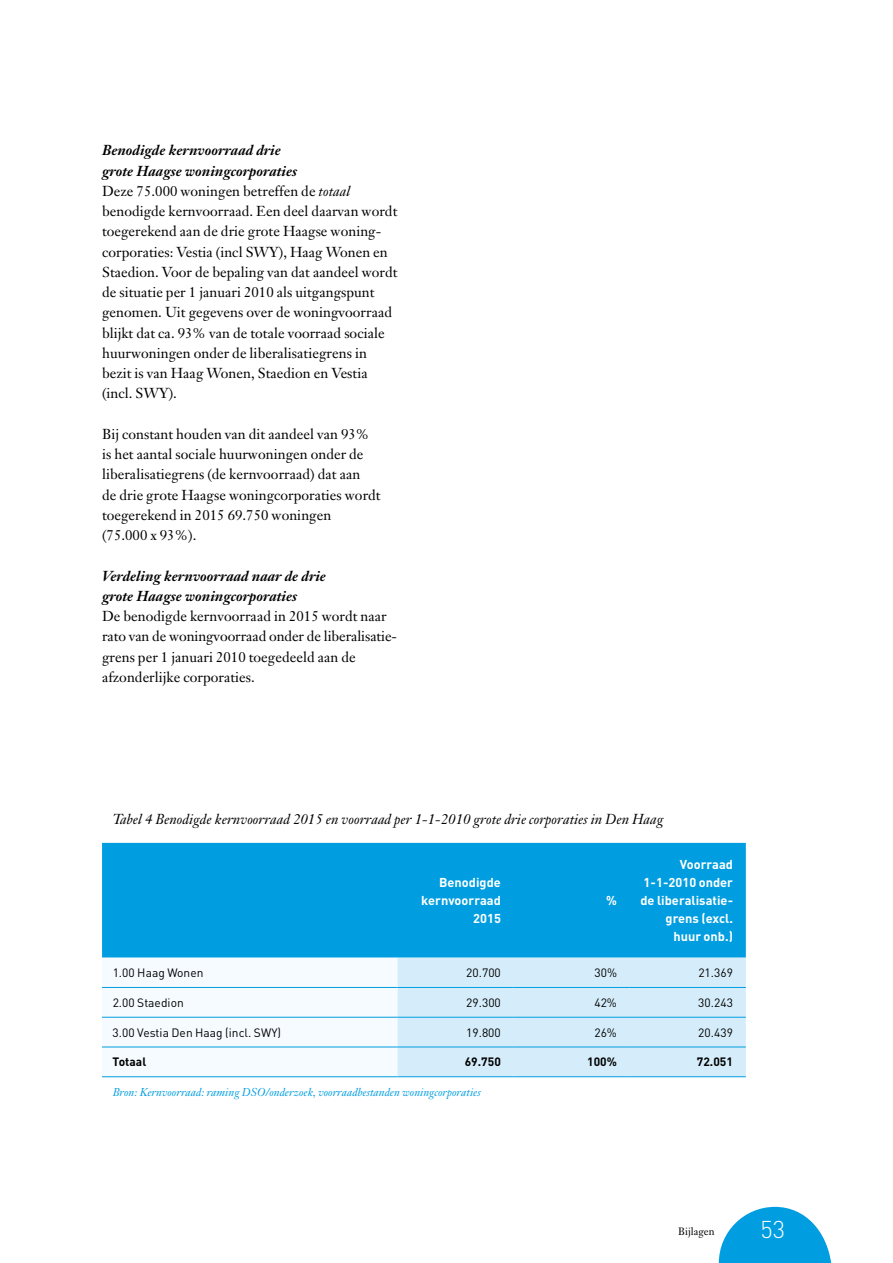
<style>
.page{position:relative;width:893px;height:1263px;background:#fff}
.page>*{position:absolute;margin:0;border:0;box-sizing:border-box;transform-origin:0 0}
.t1{font:300 24px "DINOT";color:#fff}
.t2{font:14.25px/20.2px "Janson Text";letter-spacing:.005em;color:#000}
.t3{font:italic 14.25px "Janson Text";letter-spacing:.005em;color:#000}
.t4{font:italic 700 14.25px/20.2px "Janson Text";letter-spacing:.005em;color:#000}
.t5{font:700 12.75px/18px "DINOT";letter-spacing:.005em;color:#fff;text-align:right}
.t6{font:12px "DINOT";letter-spacing:.005em;color:#000}
.t7{font:700 12px "DINOT";letter-spacing:.005em;color:#000}
.t8{font:italic 11.25px "Janson Text";letter-spacing:.005em;color:#009ee0}
.t9{font:10.5px "Janson Text";color:#000}
.s1{font-weight:700;font-style:italic}
.s2{font-style:italic}
</style>
<div class="page">
<div style="left:102px;top:843px;width:644px;height:115px;background:#009ee0"></div>
<svg style="left:102px;top:958px;width:644px;height:118px"></svg>
<hr style="left:102px;top:987px;width:296px;height:1px;background:#009ee0">
<hr style="left:398px;top:987px;width:116px;height:1px;background:#009ee0">
<hr style="left:514px;top:987px;width:116px;height:1px;background:#009ee0">
<hr style="left:630px;top:987px;width:116px;height:1px;background:#009ee0">
<hr style="left:102px;top:1017px;width:296px;height:1px;background:#009ee0">
<hr style="left:398px;top:1017px;width:116px;height:1px;background:#009ee0">
<hr style="left:514px;top:1017px;width:116px;height:1px;background:#009ee0">
<hr style="left:630px;top:1017px;width:116px;height:1px;background:#009ee0">
<hr style="left:102px;top:1046px;width:296px;height:1px;background:#009ee0">
<hr style="left:398px;top:1046px;width:116px;height:1px;background:#009ee0">
<hr style="left:514px;top:1046px;width:116px;height:1px;background:#009ee0">
<hr style="left:630px;top:1046px;width:116px;height:1px;background:#009ee0">
<hr style="left:102px;top:1076px;width:296px;height:1px;background:#009ee0">
<hr style="left:398px;top:1076px;width:116px;height:1px;background:#009ee0">
<hr style="left:514px;top:1076px;width:116px;height:1px;background:#009ee0">
<hr style="left:630px;top:1076px;width:116px;height:1px;background:#009ee0">
<svg style="left:719px;top:1207px;width:112px;height:56px"></svg>
<p class="t2" style="left:102px;top:140px;width:297px"><span class="s1">Benodigde kernvoorraad drie<br>grote Haagse woningcorporaties<br></span>Deze 75.000 woningen betreffen de <span class="s2">totaal </span>benodigde kernvoorraad. Een deel daarvan wordt toegerekend aan de drie grote Haagse woning&shy;corporaties: Vestia (incl SWY), Haag Wonen en Staedion. Voor de bepaling van dat aandeel wordt de situatie per 1 januari 2010 als uitgangspunt genomen. Uit gegevens over de woningvoorraad blijkt dat ca. 93% van de totale voorraad sociale huurwoningen onder de liberalisatiegrens in bezit is van Haag Wonen, Staedion en Vestia (incl. SWY).</p>
<p class="t2" style="left:102px;top:424px;width:280px">Bij constant houden van dit aandeel van 93% is het aantal sociale huurwoningen onder de liberalisatiegrens (de kernvoorraad) dat aan<br>de drie grote Haagse woningcorporaties wordt toegerekend in 2015 69.750 woningen<br>(75.000 x 93%).</p>
<p class="t4" style="left:102px;top:565px;width:225px">Verdeling kernvoorraad naar de drie grote Haagse woningcorporaties</p>
<p class="t2" style="left:102px;top:606px;width:297px">De benodigde kernvoorraad in 2015 wordt naar rato van de woningvoorraad onder de liberalisatie&shy;grens per 1 januari 2010 toegedeeld aan de afzonderlijke corporaties.</p>
<p class="t3" style="left:113px;top:810px;width:552px">Tabel 4 Benodigde kernvoorraad 2015 en voorraad per 1-1-2010 grote drie corporaties in Den Haag</p>
<p class="t5" style="left:421px;top:873px;width:81px">Benodigde kernvoorraad<br>2015</p>
<p class="t5" style="left:606px;top:891px;width:12px">%</p>
<p class="t5" style="left:640px;top:855px;width:94px">Voorraad<br>1-1-2010 onder de liberalisatie&shy;grens (excl. huur onb.)</p>
<p class="t6" style="left:113px;top:965px;width:92px">1.00 Haag Wonen</p>
<p class="t6" style="left:466px;top:965px;width:36px">20.700</p>
<p class="t6" style="left:594px;top:965px;width:24px">30%</p>
<p class="t6" style="left:698px;top:965px;width:36px">21.369</p>
<p class="t6" style="left:113px;top:994px;width:73px">2.00 Staedion</p>
<p class="t6" style="left:466px;top:994px;width:36px">29.300</p>
<p class="t6" style="left:594px;top:994px;width:24px">42%</p>
<p class="t6" style="left:698px;top:994px;width:36px">30.243</p>
<p class="t6" style="left:113px;top:1024px;width:170px">3.00 Vestia Den Haag (incl. SWY)</p>
<p class="t6" style="left:466px;top:1024px;width:36px">19.800</p>
<p class="t6" style="left:594px;top:1024px;width:24px">26%</p>
<p class="t6" style="left:698px;top:1024px;width:36px">20.439</p>
<p class="t7" style="left:113px;top:1054px;width:35px">Totaal</p>
<p class="t7" style="left:465px;top:1054px;width:38px">69.750</p>
<p class="t7" style="left:587px;top:1054px;width:31px">100%</p>
<p class="t7" style="left:697px;top:1054px;width:38px">72.051</p>
<p class="t8" style="left:113px;top:1085px;width:369px">Bron: Kernvoorraad: raming DSO/onderzoek, voorraadbestanden woningcorporaties</p>
<p class="t9" style="left:678px;top:1225px;width:38px">Bijlagen</p>
<h1 class="t1" style="left:760px;top:1213px;width:26px">53</h1>
</div>
